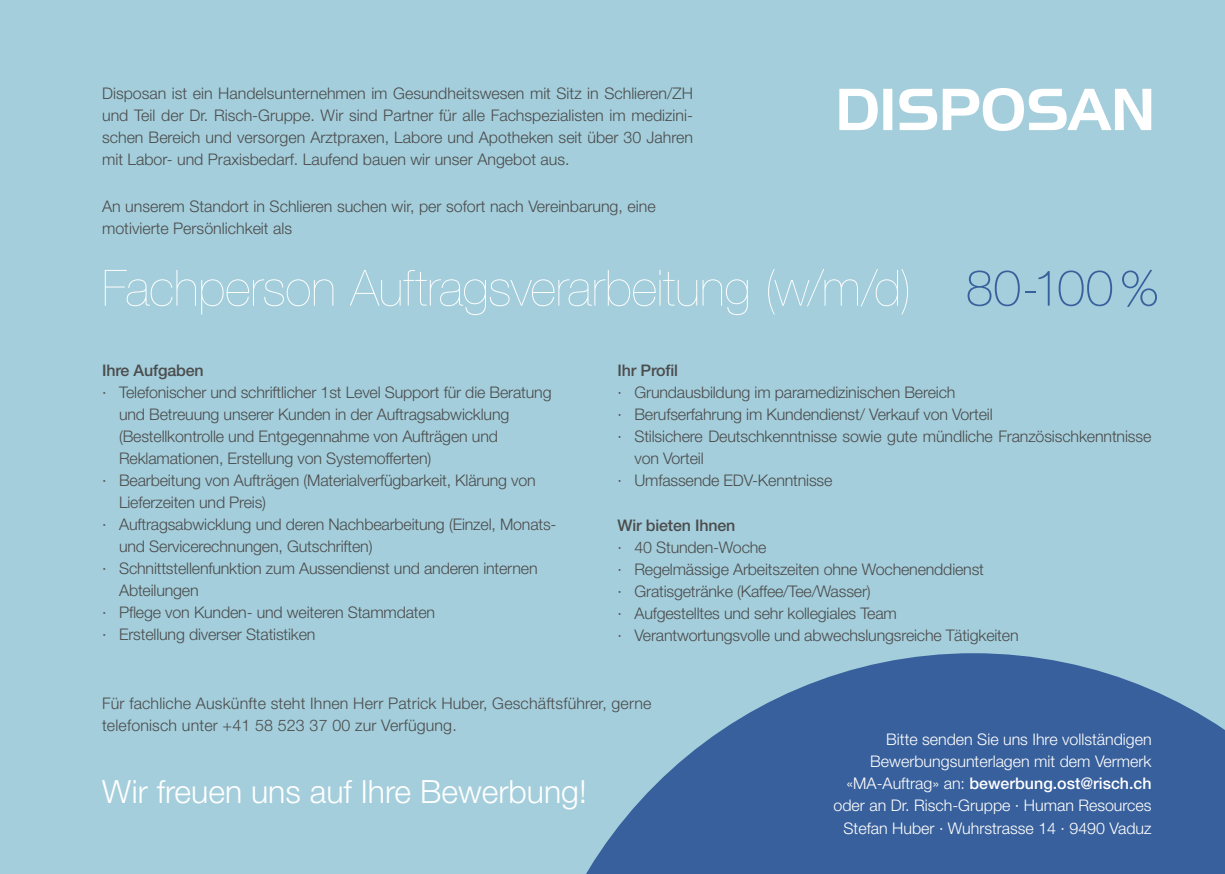
<style>
.page{position:relative;width:1225px;height:874px;background:#fff}
.page>*{position:absolute;margin:0;border:0;box-sizing:border-box;transform-origin:0 0}
.body_text_with_inden{font:200 50px "Helvetica Neue LT Std";letter-spacing:-.005em;color:#fff}
.body_text{font:300 32px "Helvetica Neue LT Std";color:#fff}
.body_text-2{font:300 16px/22px "Helvetica Neue LT Std";letter-spacing:-.01em;color:#4b4c4d}
.body_text-3{font:300 16px "Helvetica Neue LT Std";color:#fff}
.body_text-4{font:300 16px "Helvetica Neue LT Std";letter-spacing:.01em;color:#4b4c4d}
.body_text-5{font:500 16px "Helvetica Neue LT Std";color:#fff}
.body_text-6{font:500 16px "Helvetica Neue LT Std";letter-spacing:-.01em;color:#4b4c4d}
.s1{font-weight:100;color:#38609c}
.s2{font-weight:300}
</style>
<div class="page">
<div style="left:0;top:0;width:1225px;height:873px;background:#a4cedb"></div>
<svg style="left:586px;top:653px;width:639px;height:220px;fill:#38609c"></svg>
<svg style="left:839px;top:88px;width:312px;height:43px"></svg>
<p class="body_text-2" style="left:102px;top:82px;width:592px;text-align:justify">Disposan ist ein Handelsunternehmen im Gesundheitswesen mit Sitz in Schlieren/ZH und Teil der Dr. Risch-Gruppe. Wir sind Partner für alle Fachspezialisten im medizini&shy;schen Bereich und versorgen Arztpraxen, Labore und Apotheken seit über 30 Jahren mit Labor- und Praxisbedarf. Laufend bauen wir unser Angebot aus.</p>
<p class="body_text-2" style="left:102px;top:195px;width:555px">An unserem Standort in Schlieren suchen wir, per sofort nach Vereinbarung, eine motivierte Persönlichkeit als</p>
<p class="body_text_with_inden" style="left:102px;top:259px;width:1058px">Fachperson Auftragsverarbeitung (w/m/d) <span class="s1">80-100%</span></p>
<p class="body_text-6" style="left:102px;top:360px;width:103px">Ihre Aufgaben</p>
<p class="body_text-2" style="left:119px;top:381px;width:434px;text-indent:-17px">· Telefonischer und schriftlicher 1st Level Support für die Beratung und Betreuung unserer Kunden in der Auftragsabwicklung</p>
<p class="body_text-2" style="left:119px;top:425px;width:380px">(Bestellkontrolle und Entgegennahme von Aufträgen und</p>
<p class="body_text-2" style="left:119px;top:447px;width:314px">Reklamationen, Erstellung von Systemofferten)</p>
<p class="body_text-2" style="left:102px;top:469px;width:435px">· Bearbeitung von Aufträgen (Materialverfügbarkeit, Klärung von</p>
<p class="body_text-2" style="left:119px;top:491px;width:149px">Lieferzeiten und Preis)</p>
<p class="body_text-2" style="left:119px;top:513px;width:439px;text-indent:-17px">· Auftragsabwicklung und deren Nachbearbeitung (Einzel, Monats&shy;und Servicerechnungen, Gutschriften)</p>
<p class="body_text-2" style="left:119px;top:557px;width:420px;text-indent:-17px">· Schnittstellenfunktion zum Aussendienst und anderen internen<br>Abteilungen</p>
<p class="body_text-2" style="left:102px;top:601px;width:335px">· Pflege von Kunden- und weiteren Stammdaten</p>
<p class="body_text-2" style="left:102px;top:623px;width:215px">· Erstellung diverser Statistiken</p>
<p class="body_text-6" style="left:617px;top:360px;width:62px">Ihr Profil</p>
<p class="body_text-2" style="left:617px;top:381px;width:339px">· Grundausbildung im paramedizinischen Bereich</p>
<p class="body_text-2" style="left:617px;top:403px;width:377px">· Berufserfahrung im Kundendienst/ Verkauf von Vorteil</p>
<p class="body_text-2" style="left:634px;top:425px;width:518px;text-indent:-17px">· Stilsichere Deutschkenntnisse sowie gute mündliche Französischkenntnisse von Vorteil</p>
<p class="body_text-2" style="left:617px;top:469px;width:216px">· Umfassende EDV-Kenntnisse</p>
<p class="body_text-6" style="left:617px;top:515px;width:119px">Wir bieten Ihnen</p>
<p class="body_text-2" style="left:617px;top:536px;width:151px">· 40 Stunden-Woche</p>
<p class="body_text-2" style="left:617px;top:558px;width:368px">· Regelmässige Arbeitszeiten ohne Wochenenddienst</p>
<p class="body_text-2" style="left:617px;top:580px;width:255px">· Gratisgetränke (Kaffee/Tee/Wasser)</p>
<p class="body_text-2" style="left:617px;top:602px;width:281px">· Aufgestelltes und sehr kollegiales Team</p>
<p class="body_text-2" style="left:617px;top:624px;width:403px">· Verantwortungsvolle und abwechslungsreiche Tätigkeiten</p>
<p class="body_text-4" style="left:102px;top:693px;width:551px">Für fachliche Auskünfte steht Ihnen Herr Patrick Huber, Geschäftsführer, gerne</p>
<p class="body_text-4" style="left:102px;top:715px;width:356px">telefonisch unter +41 58 523 37 00 zur Verfügung.</p>
<p class="body_text" style="left:102px;top:771px;width:486px">Wir freuen uns auf Ihre Bewerbung!</p>
<p class="body_text-3" style="left:886px;top:729px;width:267px">Bitte senden Sie uns Ihre vollständigen</p>
<p class="body_text-3" style="left:870px;top:751px;width:283px">Bewerbungsunterlagen mit dem Vermerk</p>
<p class="body_text-5" style="left:846px;top:773px;width:307px"><span class="s2">«MA-Auftrag» an:</span> bewerbung.ost@risch.ch</p>
<p class="body_text-3" style="left:833px;top:795px;width:320px">oder an Dr. Risch-Gruppe · Human Resources</p>
<p class="body_text-3" style="left:843px;top:817px;width:309px">Stefan Huber · Wuhrstrasse 14 · 9490 Vaduz</p>
</div>
